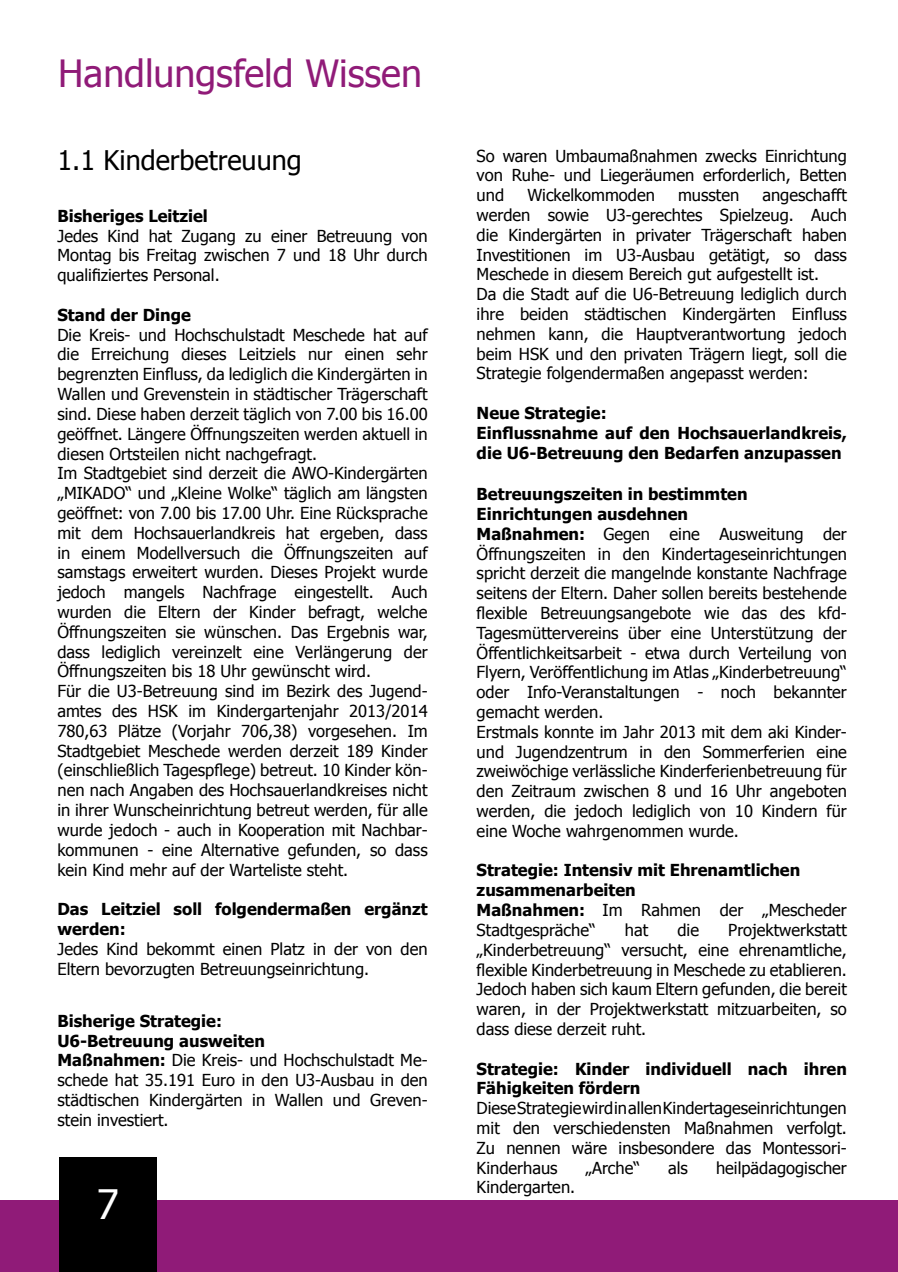
<style>
.page{position:relative;width:898px;height:1272px;background:#fff}
.page>*{position:absolute;margin:0;border:0;box-sizing:border-box;transform-origin:0 0}
.t1{font:40.5px "Tahoma";color:#fff}
.t2{font:37.5px "Tahoma";color:#901b78}
.t3{font:27px "Tahoma";color:#000}
.t4{font:16.5px/19.8px "Tahoma";color:#000}
.t5{font:700 16.5px/19.8px "Tahoma";color:#000}
.s1{font-weight:700}
.s2{font-weight:400}
</style>
<div class="page">
<div style="left:0;top:1200px;width:897px;height:71px;background:#901b78"></div>
<div style="left:59px;top:1157px;width:98px;height:114px;background:#000"></div>
<h2 class="t2" style="left:58px;top:48px;width:365px">Handlungsfeld Wissen</h2>
<h3 class="t3" style="left:57px;top:142px;width:246px">1.1 Kinderbetreuung</h3>
<p class="t5" style="left:57px;top:205px;width:152px">Bisheriges Leitziel</p>
<p class="t4" style="left:57px;top:225px;width:371px;text-align:justify">Jedes Kind hat Zugang zu einer Betreuung von Montag bis Freitag zwischen 7 und 18 Uhr durch qualifiziertes Personal.</p>
<p class="t5" style="left:57px;top:304px;width:135px">Stand der Dinge</p>
<p class="t4" style="left:57px;top:324px;width:371px">Die Kreis- und Hochschulstadt Meschede hat auf die Erreichung dieses Leitziels nur einen sehr begrenzten Einfluss, da lediglich die Kindergärten in Wallen und Grevenstein in städtischer Trägerschaft sind. Diese haben derzeit täglich von 7.00 bis 16.00 geöffnet. Längere Öffnungszeiten werden aktuell in diesen Ortsteilen nicht nachgefragt.<br>Im Stadtgebiet sind derzeit die AWO-Kindergärten „MIKADO“ und „Kleine Wolke“ täglich am längsten geöffnet: von 7.00 bis 17.00 Uhr. Eine Rücksprache mit dem Hochsauerlandkreis hat ergeben, dass in einem Modellversuch die Öffnungszeiten auf samstags erweitert wurden. Dieses Projekt wurde jedoch mangels Nachfrage eingestellt. Auch wurden die Eltern der Kinder befragt, welche Öffnungszeiten sie wünschen. Das Ergebnis war, dass lediglich vereinzelt eine Verlängerung der Öffnungszeiten bis 18 Uhr gewünscht wird.<br>Für die U3-Betreuung sind im Bezirk des Jugend&shy;amtes des HSK im Kindergartenjahr 2013/2014<br>780,63 Plätze (Vorjahr 706,38) vorgesehen. Im Stadtgebiet Meschede werden derzeit 189 Kinder (einschließlich Tagespflege) betreut. 10 Kinder kön&shy;nen nach Angaben des Hochsauerlandkreises nicht in ihrer Wunscheinrichtung betreut werden, für alle wurde jedoch - auch in Kooperation mit Nachbar&shy;kommunen - eine Alternative gefunden, so dass kein Kind mehr auf der Warteliste steht.</p>
<p class="t5" style="left:57px;top:898px;width:371px">Das Leitziel soll folgendermaßen ergänzt werden:</p>
<p class="t4" style="left:57px;top:938px;width:371px">Jedes Kind bekommt einen Platz in der von den<br>Eltern bevorzugten Betreuungseinrichtung.</p>
<p class="t4" style="left:57px;top:1010px;width:371px"><span class="s1">Bisherige Strategie:<br>U6-Betreuung ausweiten<br>Maßnahmen:</span> Die Kreis- und Hochschulstadt Me&shy;schede hat 35.191 Euro in den U3-Ausbau in den städtischen Kindergärten in Wallen und Greven&shy;stein investiert.</p>
<h1 class="t1" style="left:97px;top:1176px;width:24px">7</h1>
<p class="t4" style="left:476px;top:145px;width:371px;text-align:justify">So waren Umbaumaßnahmen zwecks Einrichtung von Ruhe- und Liegeräumen erforderlich, Betten und</p>
<p class="t4" style="left:476px;top:184px;width:371px;text-indent:285px">angeschafft werden sowie U3-gerechtes Spielzeug. Auch die Kindergärten in privater Trägerschaft haben Investitionen im U3-Ausbau getätigt, so dass Meschede in diesem Bereich gut aufgestellt ist.<br>Da die Stadt auf die U6-Betreuung lediglich durch ihre beiden städtischen Kindergärten Einfluss nehmen kann, die Hauptverantwortung jedoch beim HSK und den privaten Trägern liegt, soll die Strategie folgendermaßen angepasst werden:</p>
<p class="t5" style="left:476px;top:402px;width:371px">Neue Strategie:<br>Einflussnahme auf den Hochsauerlandkreis, die U6-Betreuung den Bedarfen anzupassen</p>
<p class="t4" style="left:476px;top:483px;width:371px"><span class="s1">Betreuungszeiten in bestimmten Einrichtungen ausdehnen<br>Maßnahmen:</span> Gegen eine Ausweitung der Öffnungszeiten in den Kindertageseinrichtungen spricht derzeit die mangelnde konstante Nachfrage seitens der Eltern. Daher sollen bereits bestehende flexible Betreuungsangebote wie das des kfd-Tagesmüttervereins über eine Unterstützung der Öffentlichkeitsarbeit - etwa durch Verteilung von Flyern, Veröffentlichung im Atlas „Kinderbetreuung“ oder Info-Veranstaltungen - noch bekannter gemacht werden.<br>Erstmals konnte im Jahr 2013 mit dem aki Kinder&shy;und Jugendzentrum in den Sommerferien eine zweiwöchige verlässliche Kinderferienbetreuung für den Zeitraum zwischen 8 und 16 Uhr angeboten werden, die jedoch lediglich von 10 Kindern für eine Woche wahrgenommen wurde.</p>
<p class="t5" style="left:476px;top:859px;width:371px">Strategie: Intensiv mit Ehrenamtlichen zusammenarbeiten<br>Maßnahmen: <span class="s2">Im Rahmen der „Mescheder<br>Stadtgespräche“</span></p>
<p class="t4" style="left:527px;top:184px;width:129px">Wickelkommoden</p>
<p class="t4" style="left:677px;top:184px;width:63px">mussten</p>
<p class="t4" style="left:476px;top:919px;width:371px;text-align:justify;text-indent:251px">Projektwerkstatt „Kinderbetreuung“ versucht, eine ehrenamtliche, flexible Kinderbetreuung in Meschede zu etablieren.<br>Jedoch haben sich kaum Eltern gefunden, die bereit waren, in der Projektwerkstatt mitzuarbeiten, so dass diese derzeit ruht.</p>
<p class="t5" style="left:476px;top:1057px;width:371px">Strategie: Kinder individuell nach ihren<br>Fähigkeiten fördern</p>
<p class="t4" style="left:476px;top:1097px;width:371px;text-align:justify">Diese Strategie wird in allen Kindertageseinrichtungen mit den verschiedensten Maßnahmen verfolgt.<br>Zu nennen wäre insbesondere das Montessori-Kinderhaus</p>
<p class="t4" style="left:624px;top:919px;width:25px">hat</p>
<p class="t4" style="left:677px;top:919px;width:23px">die</p>
<p class="t4" style="left:585px;top:1156px;width:56px">„Arche“</p>
<p class="t4" style="left:668px;top:1156px;width:21px">als</p>
<p class="t4" style="left:715px;top:1156px;width:132px">heilpädagogischer</p>
<p class="t4" style="left:476px;top:1176px;width:100px">Kindergarten.</p>
</div>
